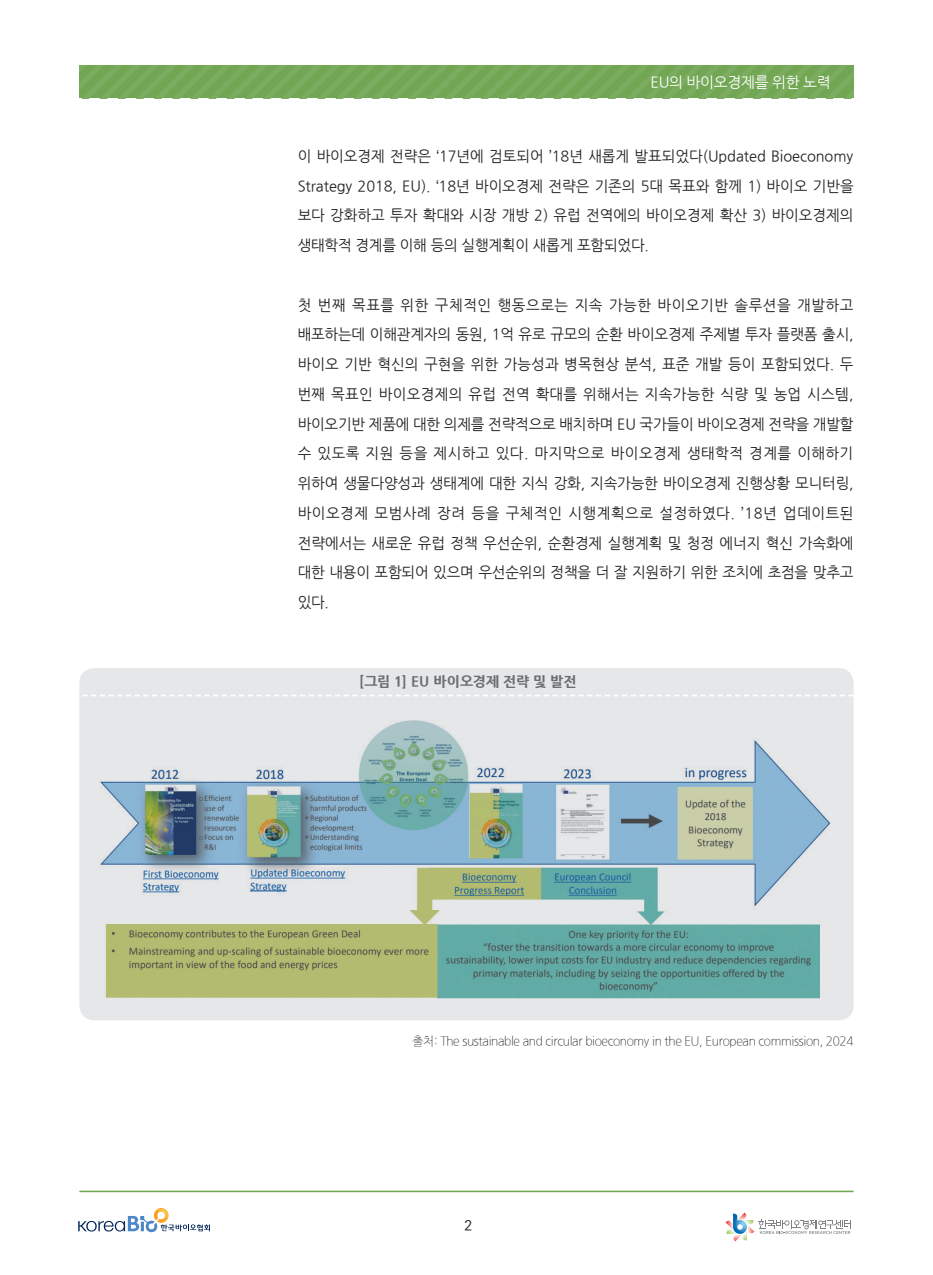
<style>
.page{position:relative;width:933px;height:1275px;background:#fff}
.page>*{position:absolute;margin:0;border:0;box-sizing:border-box;transform-origin:0 0}
.본문고딕{font:14.88px/29.8px "Nanum Gothic";letter-spacing:-.015em;color:#231f20;text-align:justify}
.t1{font:14.88px "Nanum Gothic";letter-spacing:-.025em;color:#fff}
.표큰제목{font:800 14px "Nanum Gothic";color:#6c6d70}
.t2{font:14px "Ko Pub World Dotum PM";color:#231f20}
.t3{font:300 12.25px "Nanum Gothic";letter-spacing:-.025em;color:#231f20;scale:.96 1}
</style>
<div class="page">
<hr style="left:79px;top:1191px;width:774px;height:1px;background:#71a753">
<svg style="left:79px;top:66px;width:774px;height:32px;background:#75a957"></svg>
<svg style="left:725px;top:1213px;width:125px;height:28px"></svg>
<svg style="left:78px;top:1208px;width:132px;height:24px"></svg>
<div style="left:79px;top:668px;width:774px;height:352px;background:#e6e7e9;border-radius:15px"></div>
<svg style="left:82px;top:695px;width:771px;height:1px"></svg>
<img style="left:100px;top:720px;width:730px;height:279px">
<p class="t1" style="left:650px;top:75px;width:182px">EU의 바이오경제를 위한 노력</p>
<p class="본문고딕" style="left:298px;top:141px;width:557px">이 바이오경제 전략은 ‘17년에 검토되어 ’18년 새롭게 발표되었다(Updated Bioeconomy Strategy 2018, EU). ‘18년 바이오경제 전략은 기존의 5대 목표와 함께 1) 바이오 기반을 보다 강화하고 투자 확대와 시장 개방 2) 유럽 전역에의 바이오경제 확산 3) 바이오경제의 생태학적 경계를 이해 등의 실행계획이 새롭게 포함되었다.</p>
<p class="본문고딕" style="left:298px;top:290px;width:557px">첫 번째 목표를 위한 구체적인 행동으로는 지속 가능한 바이오기반 솔루션을 개발하고 배포하는데 이해관계자의 동원, 1억 유로 규모의 순환 바이오경제 주제별 투자 플랫폼 출시, 바이오 기반 혁신의 구현을 위한 가능성과 병목현상 분석, 표준 개발 등이 포함되었다. 두 번째 목표인 바이오경제의 유럽 전역 확대를 위해서는 지속가능한 식량 및 농업 시스템, 바이오기반 제품에 대한 의제를 전략적으로 배치하며 EU 국가들이 바이오경제 전략을 개발할 수 있도록 지원 등을 제시하고 있다. 마지막으로 바이오경제 생태학적 경계를 이해하기 위하여 생물다양성과 생태계에 대한 지식 강화, 지속가능한 바이오경제 진행상황 모니터링, 바이오경제 모범사례 장려 등을 구체적인 시행계획으로 설정하였다. ’18년 업데이트된 전략에서는 새로운 유럽 정책 우선순위, 순환경제 실행계획 및 청정 에너지 혁신 가속화에 대한 내용이 포함되어 있으며 우선순위의 정책을 더 잘 지원하기 위한 조치에 초점을 맞추고 있다.</p>
<p class="표큰제목" style="left:359px;top:674px;width:219px">[그림 1] EU 바이오경제 전략 및 발전</p>
<p class="t3" style="left:412px;top:1035px;width:461px">출처: The sustainable and circular bioeconomy in the EU, European commission, 2024</p>
<p class="t2" style="left:464px;top:1216px;width:9px">2</p>
</div>
